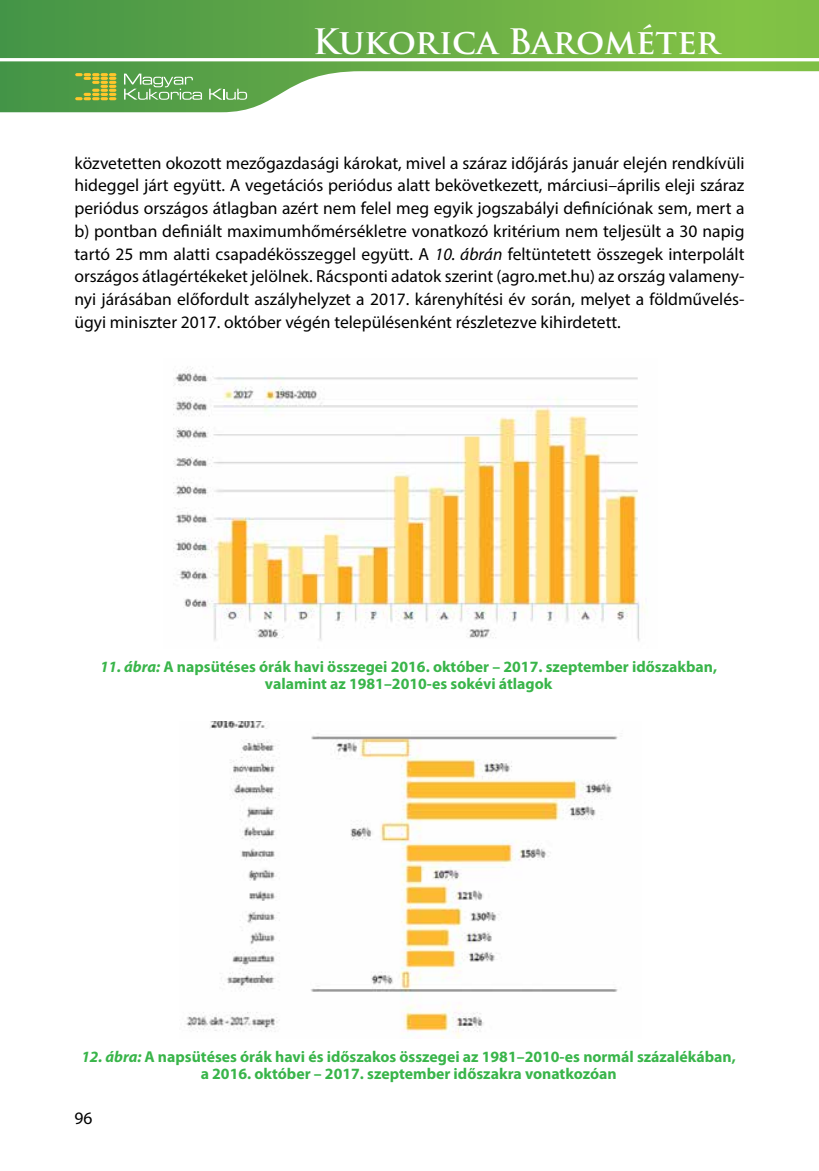
<style>
.page{position:relative;width:819px;height:1171px;background:#fff}
.page>*{position:absolute;margin:0;border:0;box-sizing:border-box;transform-origin:0 0}
.t1{font:700 34.12px "Trajan Pro";color:#fff}
.t2{font:17.5px/22.8px "Myriad Pro";color:#000;text-align:justify}
.t3{font:700 15.75px/17.5px "Myriad Pro";color:#39b54a;text-align:center}
.s1{font-style:italic}
</style>
<div class="page">
<svg style="left:0;top:0;width:819px;height:112px"></svg>
<svg style="left:75px;top:73px;width:41px;height:27px"></svg>
<svg style="left:124px;top:74px;width:78px;height:26px;background:#7ab371"></svg>
<svg style="left:209px;top:89px;width:38px;height:11px"></svg>
<hr style="left:0;top:58px;width:819px;height:3px;background:#fff">
<img style="left:173px;top:367px;width:472px;height:275px">
<img style="left:186px;top:722px;width:432px;height:317px">
<h1 class="t1" style="left:313px;top:21px;width:408px">Kukorica Barométer</h1>
<p class="t2" style="left:74px;top:151px;width:671px">közvetetten okozott mezőgazdasági károkat, mivel a száraz időjárás január elején rendkívüli hideggel járt együtt. A vegetációs periódus alatt bekövetkezett, márciusi–április eleji száraz periódus országos átlagban azért nem felel meg egyik jogszabályi definíciónak sem, mert a b) pontban definiált maximumhőmérsékletre vonatkozó kritérium nem teljesült a 30 napig tartó 25 mm alatti csapadékösszeggel együtt. A <span class="s1">10. ábrán</span> feltüntetett összegek interpolált országos átlagértékeket jelölnek. Rácsponti adatok szerint (agro.met.hu) az ország valamen - nyi járásában előfordult aszályhelyzet a 2017. kárenyhítési év során, melyet a földművelés&shy;ügyi miniszter 2017. október végén településenként részletezve kihirdetett.</p>
<p class="t3" style="left:100px;top:657px;width:618px"><span class="s1">11. ábra:</span> A napsütéses órák havi összegei 2016. október – 2017. szeptember időszakban, valamint az 1981–2010-es sokévi átlagok</p>
<p class="t3" style="left:81px;top:1047px;width:656px"><span class="s1">12. ábra:</span> A napsütéses órák havi és időszakos összegei az 1981–2010-es normál százalékában, a 2016. október – 2017. szeptember időszakra vonatkozóan</p>
<p class="t2" style="left:74px;top:1107px;width:19px">96</p>
</div>
